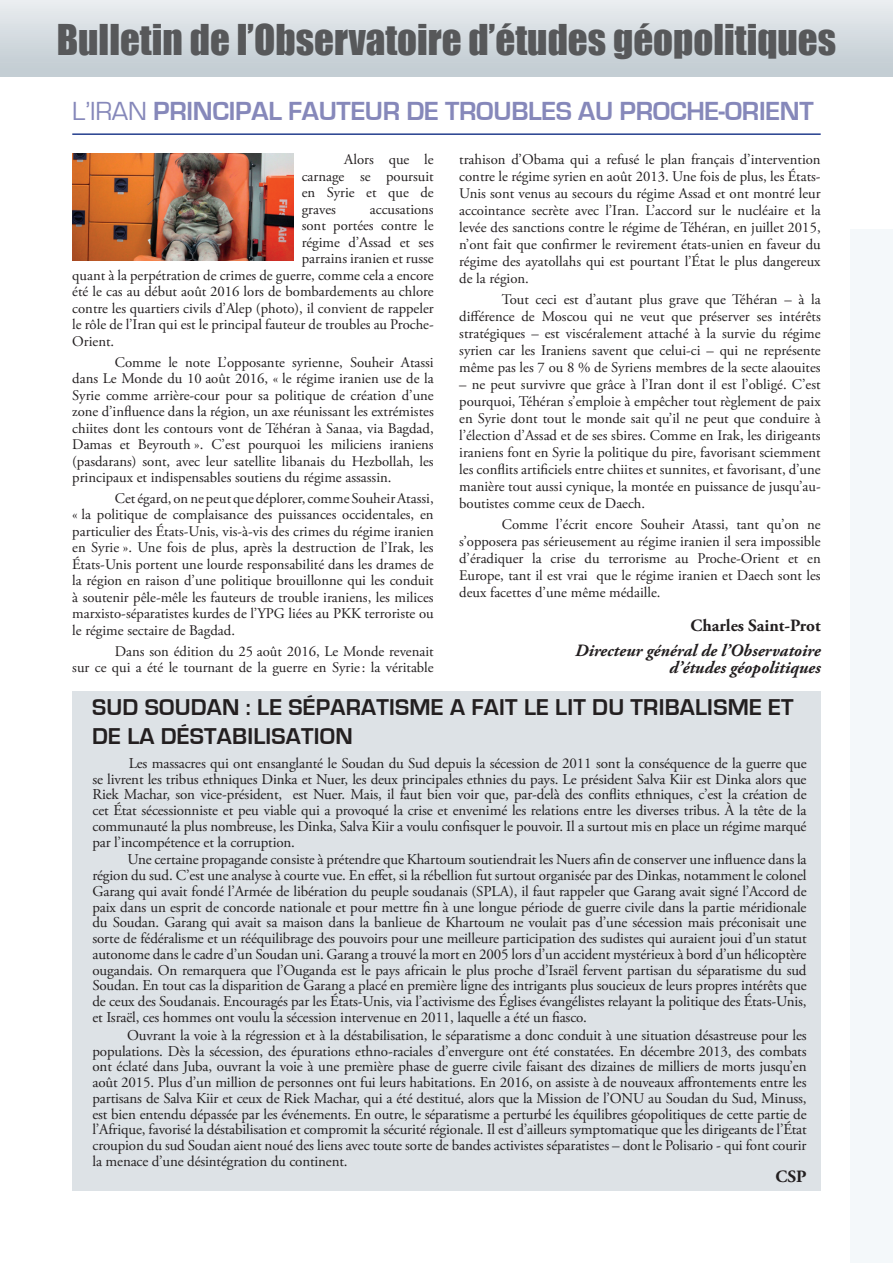
<style>
.page{position:relative;width:893px;height:1263px;background:#fff}
.page>*{position:absolute;margin:0;border:0;box-sizing:border-box;transform-origin:0 0}
.t1{font:39px "Impact";color:#57585a}
.Titre1{font:700 27px "Eurostile";letter-spacing:-.01em;color:#8688ba}
.Titre1-2{font:700 23.55px/28.3px "Eurostile";letter-spacing:.01em;color:#231f20}
.t2{font:italic 700 17.25px/17px "Adobe Garamond Pro";color:#231f20;text-align:right}
.t3{font:700 17.25px "Adobe Garamond Pro";color:#231f20}
.t4{font:15px/15.8px "Adobe Garamond Pro";letter-spacing:-.01em;color:#231f20;text-align:justify}
.t5{font:14.7px/17px "Adobe Garamond Pro";color:#231f20;text-align:justify}
.s1{font-weight:400}
</style>
<div class="page">
<div style="left:0;top:0;width:893px;height:77px;background:linear-gradient(to bottom,#e9edf0,#bfcad0)"></div>
<div style="left:850px;top:230px;width:43px;height:1033px;background:#f4f8fa"></div>
<div style="left:72px;top:691px;width:749px;height:500px;background:#dde2e6"></div>
<hr style="left:72px;top:133px;width:749px;height:2px;background:#253f8e">
<img style="left:72px;top:154px;width:221px;height:106px">
<p class="t1" style="left:57px;top:10px;width:781px">Bulletin de l’Observatoire d’études géopolitiques</p>
<p class="Titre1" style="left:72px;top:97px;width:743px"><span class="s1">L’IRAN</span> PRINCIPAL FAUTEUR DE TROUBLES AU PROCHE-ORIENT</p>
<p class="t5" style="left:302px;top:152px;width:133px;line-height:16.5px;text-indent:43px">Alors que le carnage se poursuit en Syrie et que de graves</p>
<p class="t5" style="left:459px;top:152px;width:363px">trahison d’Obama qui a refusé le plan français d’intervention contre le régime syrien en août 2013. Une fois de plus, les États-Unis sont venus au secours du régime Assad et ont montré leur accointance secrète avec l’Iran. L’accord sur le nucléaire et la levée des sanctions contre le régime de Téhéran, en juillet 2015, n’ont fait que confirmer le revirement états-unien en faveur du régime des ayatollahs qui est pourtant l’État le plus dangereux de la région.</p>
<p class="t5" style="left:459px;top:292px;width:363px;text-indent:43px">Tout ceci est d’autant plus grave que Téhéran – à la différence de Moscou qui ne veut que préserver ses intérêts stratégiques – est viscéralement attaché à la survie du régime syrien car les Iraniens savent que celui-ci – qui ne représente même pas les 7 ou 8 % de Syriens membres de la secte alaouites</p>
<p class="t5" style="left:459px;top:376px;width:363px">– ne peut survivre que grâce à l’Iran dont il est l’obligé. C’est pourquoi, Téhéran s’emploie à empêcher tout règlement de paix en Syrie dont tout le monde sait qu’il ne peut que conduire à l’élection d’Assad et de ses sbires. Comme en Irak, les dirigeants iraniens font en Syrie la politique du pire, favorisant sciemment les conflits artificiels entre chiites et sunnites, et favorisant, d’une manière tout aussi cynique, la montée en puissance de jusqu’au&shy;boutistes comme ceux de Daech.</p>
<p class="t5" style="left:459px;top:516px;width:363px;text-indent:43px">Comme l’écrit encore Souheir Atassi, tant qu’on ne s’opposera pas sérieusement au régime iranien il sera impossible d’éradiquer la crise du terrorisme au Proche-Orient et en Europe, tant il est vrai que le régime iranien et Daech sont les deux facettes d’une même médaille.</p>
<p class="t3" style="left:690px;top:615px;width:132px">Charles Saint-Prot</p>
<p class="t2" style="left:575px;top:642px;width:247px">Directeur général de l’Observatoire d’études géopolitiques</p>
<p class="Titre1-2" style="left:92px;top:694px;width:703px">SUD SOUDAN : LE SÉPARATISME A FAIT LE LIT DU TRIBALISME ET<br>DE LA DÉSTABILISATION</p>
<p class="t4" style="left:92px;top:756px;width:716px;text-indent:36px">Les massacres qui ont ensanglanté le Soudan du Sud depuis la sécession de 2011 sont la conséquence de la guerre que se livrent les tribus ethniques Dinka et Nuer, les deux principales ethnies du pays. Le président Salva Kiir est Dinka alors que Riek Machar, son vice-président, est Nuer. Mais, il faut bien voir que, par-delà des conflits ethniques, c’est la création de cet État sécessionniste et peu viable qui a provoqué la crise et envenimé les relations entre les diverses tribus. À la tête de la communauté la plus nombreuse, les Dinka, Salva Kiir a voulu confisquer le pouvoir. Il a surtout mis en place un régime marqué par l’incompétence et la corruption.</p>
<p class="t4" style="left:92px;top:852px;width:716px;text-indent:35px">Une certaine propagande consiste à prétendre que Khartoum soutiendrait les Nuers afin de conserver une influence dans la région du sud. C’est une analyse à courte vue. En effet, si la rébellion fut surtout organisée par des Dinkas, notamment le colonel Garang qui avait fondé l’Armée de libération du peuple soudanais (SPLA), il faut rappeler que Garang avait signé l’Accord de paix dans un esprit de concorde nationale et pour mettre fin à une longue période de guerre civile dans la partie méridionale du Soudan. Garang qui avait sa maison dans la banlieue de Khartoum ne voulait pas d’une sécession mais préconisait une sorte de fédéralisme et un rééquilibrage des pouvoirs pour une meilleure participation des sudistes qui auraient joui d’un statut autonome dans le cadre d’un Soudan uni. Garang a trouvé la mort en 2005 lors d’un accident mystérieux à bord d’un hélicoptère ougandais. On remarquera que l’Ouganda est le pays africain le plus proche d’Israël fervent partisan du séparatisme du sud Soudan. En tout cas la disparition de Garang a placé en première ligne des intrigants plus soucieux de leurs propres intérêts que de ceux des Soudanais. Encouragés par les États-Unis, via l’activisme des Églises évangélistes relayant la politique des États-Unis, et Israël, ces hommes ont voulu la sécession intervenue en 2011, laquelle a été un fiasco.</p>
<p class="t4" style="left:92px;top:1028px;width:716px;text-indent:35px">Ouvrant la voie à la régression et à la déstabilisation, le séparatisme a donc conduit à une situation désastreuse pour les populations. Dès la sécession, des épurations ethno-raciales d’envergure ont été constatées. En décembre 2013, des combats ont éclaté dans Juba, ouvrant la voie à une première phase de guerre civile faisant des dizaines de milliers de morts jusqu’en août 2015. Plus d’un million de personnes ont fui leurs habitations. En 2016, on assiste à de nouveaux affrontements entre les partisans de Salva Kiir et ceux de Riek Machar, qui a été destitué, alors que la Mission de l’ONU au Soudan du Sud, Minuss, est bien entendu dépassée par les événements. En outre, le séparatisme a perturbé les équilibres géopolitiques de cette partie de l’Afrique, favorisé la déstabilisation et compromit la sécurité régionale. Il est d’ailleurs symptomatique que les dirigeants de l’État croupion du sud Soudan aient noué des liens avec toute sorte de bandes activistes séparatistes – dont le Polisario - qui font courir la menace d’une désintégration du continent.</p>
<p class="t3" style="left:776px;top:1167px;width:32px">CSP</p>
<p class="t5" style="left:370px;top:201px;width:65px">accusations</p>
<p class="t5" style="left:302px;top:218px;width:133px">sont portées contre le</p>
<p class="t5" style="left:302px;top:234px;width:133px">régime d’Assad et ses</p>
<p class="t5" style="left:302px;top:251px;width:133px">parrains iranien et russe</p>
<p class="t5" style="left:72px;top:267px;width:363px">quant à la perpétration de crimes de guerre, comme cela a encore</p>
<p class="t5" style="left:72px;top:284px;width:363px">été le cas au début août 2016 lors de bombardements au chlore</p>
<p class="t5" style="left:72px;top:300px;width:363px">contre les quartiers civils d’Alep (photo), il convient de rappeler</p>
<p class="t5" style="left:72px;top:317px;width:363px">le rôle de l’Iran qui est le principal fauteur de troubles au Proche-</p>
<p class="t5" style="left:72px;top:333px;width:43px">Orient.</p>
<p class="t5" style="left:72px;top:354px;width:363px;line-height:16.5px;text-indent:43px">Comme le note L’opposante syrienne, Souheir Atassi dans Le Monde du 10 août 2016, « le régime iranien use de la Syrie comme arrière-cour pour sa politique de création d’une zone d’influence dans la région, un axe réunissant les extrémistes chiites dont les contours vont de Téhéran à Sanaa, via Bagdad, Damas et Beyrouth ». C’est pourquoi les miliciens iraniens (pasdarans) sont, avec leur satellite libanais du Hezbollah, les principaux et indispensables soutiens du régime assassin.</p>
<p class="t5" style="left:72px;top:491px;width:363px;line-height:16.5px;text-indent:43px">Cet égard, on ne peut que déplorer, comme Souheir Atassi, « la politique de complaisance des puissances occidentales, en particulier des États-Unis, vis-à-vis des crimes du régime iranien en Syrie ». Une fois de plus, après la destruction de l’Irak, les États-Unis portent une lourde responsabilité dans les drames de la région en raison d’une politique brouillonne qui les conduit à soutenir pêle-mêle les fauteurs de trouble iraniens, les milices marxisto-séparatistes kurdes de l’YPG liées au PKK terroriste ou le régime sectaire de Bagdad.</p>
<p class="t5" style="left:72px;top:643px;width:363px;line-height:16.5px;text-align:right">Dans son édition du 25 août 2016, Le Monde revenait<br>sur ce qui a été le tournant de la guerre en Syrie: la véritable</p>
</div>
